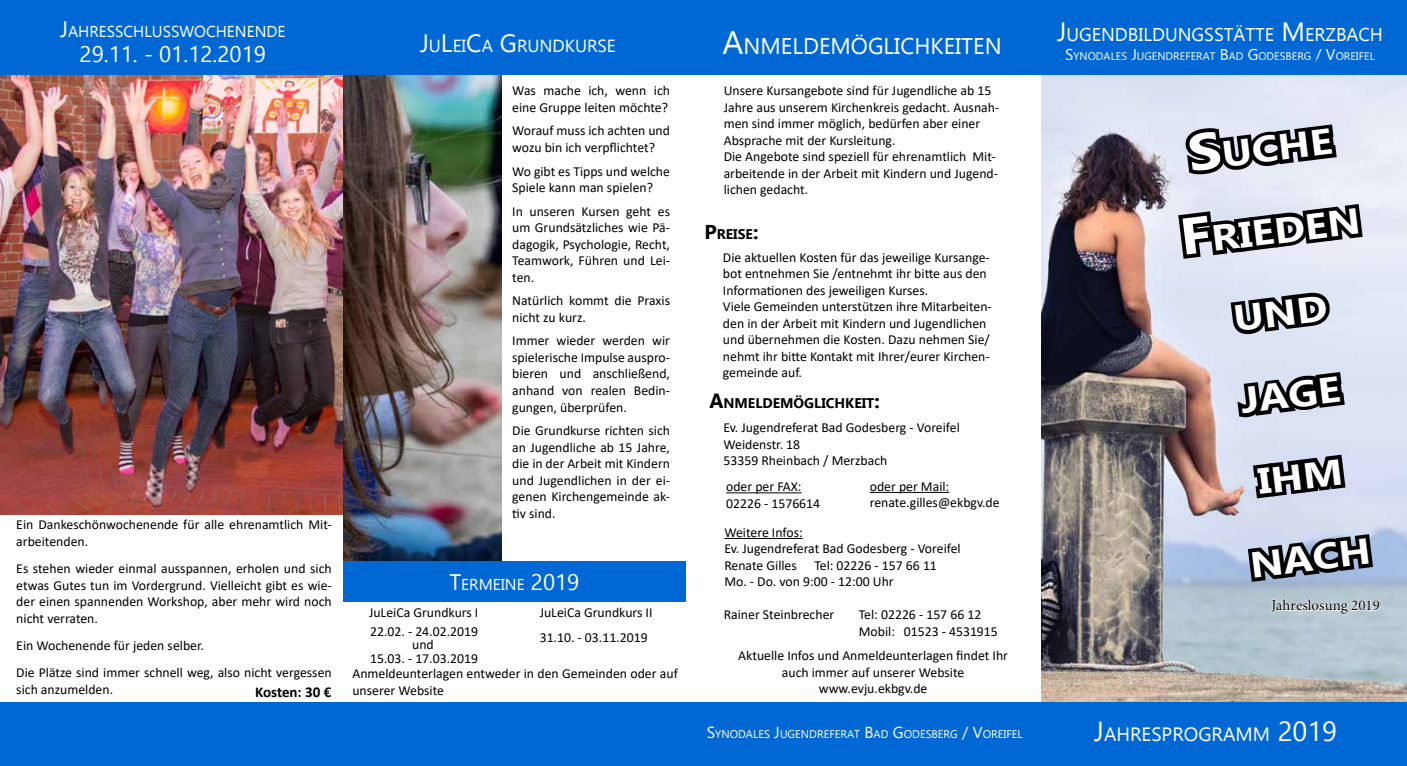
<style>
.page{position:relative;width:1407px;height:766px;background:#fff}
.page>*{position:absolute;margin:0;border:0;box-sizing:border-box;transform-origin:0 0}
.t1{font:700 36.12px "Ebrima";color:#fff;scale:1.16 1}
.t2{font:22.75px "Ebrima";color:#fff}
.t3{font:22.5px "Ebrima";color:#fff}
.t4{font:19.25px "Ebrima";color:#fff}
.t5{font:18.5px "Ebrima";color:#fff}
.t6{font:17.5px "Ebrima";color:#fff}
.t7{font:15.75px "Ebrima";color:#fff}
.t8{font:15px "Minion Pro";color:#000}
.t9{font:700 15px "Calibri";letter-spacing:-.005em;color:#000}
.t10{font:700 14px "Ebrima";color:#000}
.t11{font:13.75px/16.5px "Calibri";color:#000}
.t12{font:11.12px "Ebrima";color:#fff}
.t13{font:10.88px "Ebrima";color:#fff}
.s1{font-size:22.5px}
.s2{font-size:25px}
.s3{font-size:32.5px}
.s4{font-size:26.38px}
.s5{font-size:15.62px}
.s6{font-size:20px}
.s7{font-size:51.62px}
.s8{font-size:15.88px}
.s9{font-size:27.5px}
</style>
<div class="page">
<img style="left:1042px;top:74px;width:365px;height:628px">
<img style="left:0;top:74px;width:344px;height:440px">
<img style="left:344px;top:74px;width:157px;height:487px">
<div style="left:0;top:0;width:1407px;height:74px;background:#0068d4"></div>
<div style="left:0;top:702px;width:1407px;height:63px;background:#0068d4"></div>
<div style="left:344px;top:561px;width:342px;height:41px;background:#0068d4"></div>
<svg style="left:1179px;top:120px;width:162px;height:58px;background:#72747a"></svg>
<svg style="left:1174px;top:200px;width:193px;height:63px;background:#76787e"></svg>
<svg style="left:1232px;top:367px;width:117px;height:53px;background:#6d7079"></svg>
<svg style="left:1243px;top:529px;width:134px;height:57px;background:#626b7a"></svg>
<svg style="left:1270px;top:597px;width:110px;height:18px"></svg>
<hr style="left:870px;top:492px;width:79px;height:1px;background:#000">
<hr style="left:726px;top:492px;width:75px;height:1px;background:#000">
<hr style="left:724px;top:538px;width:79px;height:1px;background:#000">
<svg style="left:1226px;top:290px;width:110px;height:46px;background:#5f6269"></svg>
<svg style="left:1248px;top:450px;width:101px;height:52px;background:#656872"></svg>
<p class="t7" style="left:60px;top:21px;width:227px"><span class="s1">J</span>AHRESSCHLUSSWOCHENENDE</p>
<h3 class="t3" style="left:80px;top:38px;width:188px">29.11. - 01.12.2019</h3>
<p class="t11" style="left:16px;top:516px;width:317px">Ein Dankeschönwochenende für alle ehrenamtlich Mit&shy;arbeitenden.</p>
<p class="t11" style="left:16px;top:560px;width:317px;text-align:justify">Es stehen wieder einmal ausspannen, erholen und sich etwas Gutes tun im Vordergrund. Vielleicht gibt es wie&shy;der einen spannenden Workshop, aber mehr wird noch nicht verraten.</p>
<p class="t11" style="left:16px;top:631px;width:317px;line-height:27.1px">Ein Wochenende für jeden selber.<br>Die Plätze sind immer schnell weg, also nicht vergessen</p>
<p class="t11" style="left:16px;top:680px;width:98px">sich anzumelden.</p>
<p class="t9" style="left:255px;top:681px;width:78px">Kosten: 30 €</p>
<p class="t6" style="left:420px;top:33px;width:197px"><span class="s2">J</span>U<span class="s2">L</span>EI<span class="s2">C</span>A <span class="s2">G</span> RUNDKURSE</p>
<p class="t11" style="left:512px;top:82px;width:159px">Was mache ich, wenn ich eine Gruppe leiten möchte?</p>
<p class="t11" style="left:512px;top:122px;width:159px">Worauf muss ich achten und wozu bin ich verpflichtet?</p>
<p class="t11" style="left:512px;top:162px;width:159px">Wo gibt es Tipps und welche<br>Spiele kann man spielen?</p>
<p class="t11" style="left:512px;top:202px;width:159px;text-align:justify">In unseren Kursen geht es um Grundsätzliches wie Pä&shy;dagogik, Psychologie, Recht, Teamwork, Führen und Lei&shy;ten.</p>
<p class="t11" style="left:512px;top:292px;width:159px">Natürlich kommt die Praxis nicht zu kurz.</p>
<p class="t11" style="left:512px;top:332px;width:159px;text-align:justify">Immer wieder werden wir spielerische Impulse auspro&shy;bieren und anschließend, anhand von realen Bedin&shy;gungen, überprüfen.</p>
<p class="t11" style="left:512px;top:422px;width:159px;text-align:justify">Die Grundkurse richten sich an Jugendliche ab 15 Jahre, die in der Arbeit mit Kindern und Jugendlichen in der ei&shy;genen Kirchengemeinde ak&shy;tiv sind.</p>
<p class="t7" style="left:449px;top:573px;width:131px"><span class="s1">T</span>ERMEINE <span class="s1">2019</span></p>
<p class="t11" style="left:369px;top:603px;width:111px">JuLeiCa Grundkurs I</p>
<p class="t11" style="left:370px;top:617px;width:109px;line-height:27.1px">22.02. - 24.02.2019<br>15.03. - 17.03.2019</p>
<p class="t11" style="left:412px;top:635px;width:23px">und</p>
<p class="t11" style="left:540px;top:603px;width:114px">JuLeiCa Grundkurs II</p>
<p class="t11" style="left:540px;top:628px;width:109px">31.10. - 03.11.2019</p>
<p class="t11" style="left:352px;top:665px;width:327px">Anmeldeunterlagen entweder in den Gemeinden oder auf unserer Website</p>
<h2 class="t2" style="left:722px;top:30px;width:281px"><span class="s3">A</span>NMELDEMÖGLICHKEITEN</h2>
<h3 class="t5" style="left:1057px;top:21px;width:327px"><span class="s4">J</span>UGENDBILDUNGSSTÄTTE <span class="s4">M</span> ERZBACH</h3>
<p class="t13" style="left:1065px;top:48px;width:311px"><span class="s5">S</span>YNODALES <span class="s5">J</span>UGENDREFERAT <span class="s5">B</span>AD <span class="s5">G</span>ODESBERG <span class="s5">/ V</span>OREIFEL</p>
<p class="t11" style="left:724px;top:82px;width:277px">Unsere Kursangebote sind für Jugendliche ab 15<br>Jahre aus unserem Kirchenkreis gedacht. Ausnah&shy;men sind immer möglich, bedürfen aber einer Absprache mit der Kursleitung.<br>Die Angebote sind speziell für ehrenamtlich Mit&shy;arbeitende in der Arbeit mit Kindern und Jugend&shy;lichen gedacht.</p>
<p class="t10" style="left:704px;top:223px;width:56px"><span class="s6">P</span>REISE<span class="s6">:</span></p>
<p class="t11" style="left:723px;top:249px;width:270px">Die aktuellen Kosten für das jeweilige Kursange&shy;bot entnehmen Sie /entnehmt ihr bitte aus den Informationen des jeweiligen Kurses.<br>Viele Gemeinden unterstützen ihre Mitarbeiten&shy;den in der Arbeit mit Kindern und Jugendlichen und übernehmen die Kosten. Dazu nehmen Sie/ nehmt ihr bitte Kontakt mit Ihrer/eurer Kirchen&shy;gemeinde auf.</p>
<p class="t10" style="left:709px;top:393px;width:172px"><span class="s6">A</span>NMELDEMÖGLICHKEIT<span class="s6">:</span></p>
<p class="t11" style="left:723px;top:419px;width:238px">Ev. Jugendreferat Bad Godesberg - Voreifel<br>Weidenstr. 18<br>53359 Rheinbach / Merzbach</p>
<p class="t11" style="left:726px;top:478px;width:96px">oder per FAX:<br>02226 - 1576614</p>
<p class="t11" style="left:724px;top:523px;width:238px">Weitere Infos:<br>Ev. Jugendreferat Bad Godesberg - Voreifel<br>Renate Gilles</p>
<p class="t11" style="left:870px;top:477px;width:131px">oder per Mail: renate.gilles@ekbgv.de</p>
<p class="t11" style="left:724px;top:556px;width:214px;text-indent:90px">Tel: 02226 - 157 66 11<br>Mo. - Do. von 9:00 - 12:00 Uhr</p>
<p class="t11" style="left:724px;top:606px;width:112px">Rainer Steinbrecher</p>
<p class="t11" style="left:859px;top:606px;width:141px">Tel: 02226 - 157 66 12<br>Mobil: 01523 - 4531915</p>
<p class="t11" style="left:738px;top:646px;width:271px;text-align:center">Aktuelle Infos und Anmeldeunterlagen findet Ihr auch immer auf unserer Website www.evju.ekbgv.de</p>
<h1 class="t1" style="left:1185px;top:132px;width:126px;rotate:-7deg"><span class="s7">S</span>UCHE</h1>
<h1 class="t1" style="left:1177px;top:216px;width:157px;rotate:-7deg"><span class="s7">F</span>RIEDEN</h1>
<h1 class="t1" style="left:1237px;top:374px;width:88px;rotate:-7deg">JAGE</h1>
<h1 class="t1" style="left:1247px;top:538px;width:106px;rotate:-7deg">NACH</h1>
<p class="t8" style="left:1271px;top:595px;width:110px">Jahreslosung 2019</p>
<p class="t12" style="left:707px;top:726px;width:317px"><span class="s8">S</span>YNODALES <span class="s8">J</span>UGENDREFERAT <span class="s8">B</span>AD <span class="s8">G</span>ODESBERG <span class="s8">/ V</span>OREIFEL</p>
<h3 class="t4" style="left:1094px;top:719px;width:244px"><span class="s9">J</span>AHRESPROGRAMM <span class="s9">2019</span></h3>
</div>
